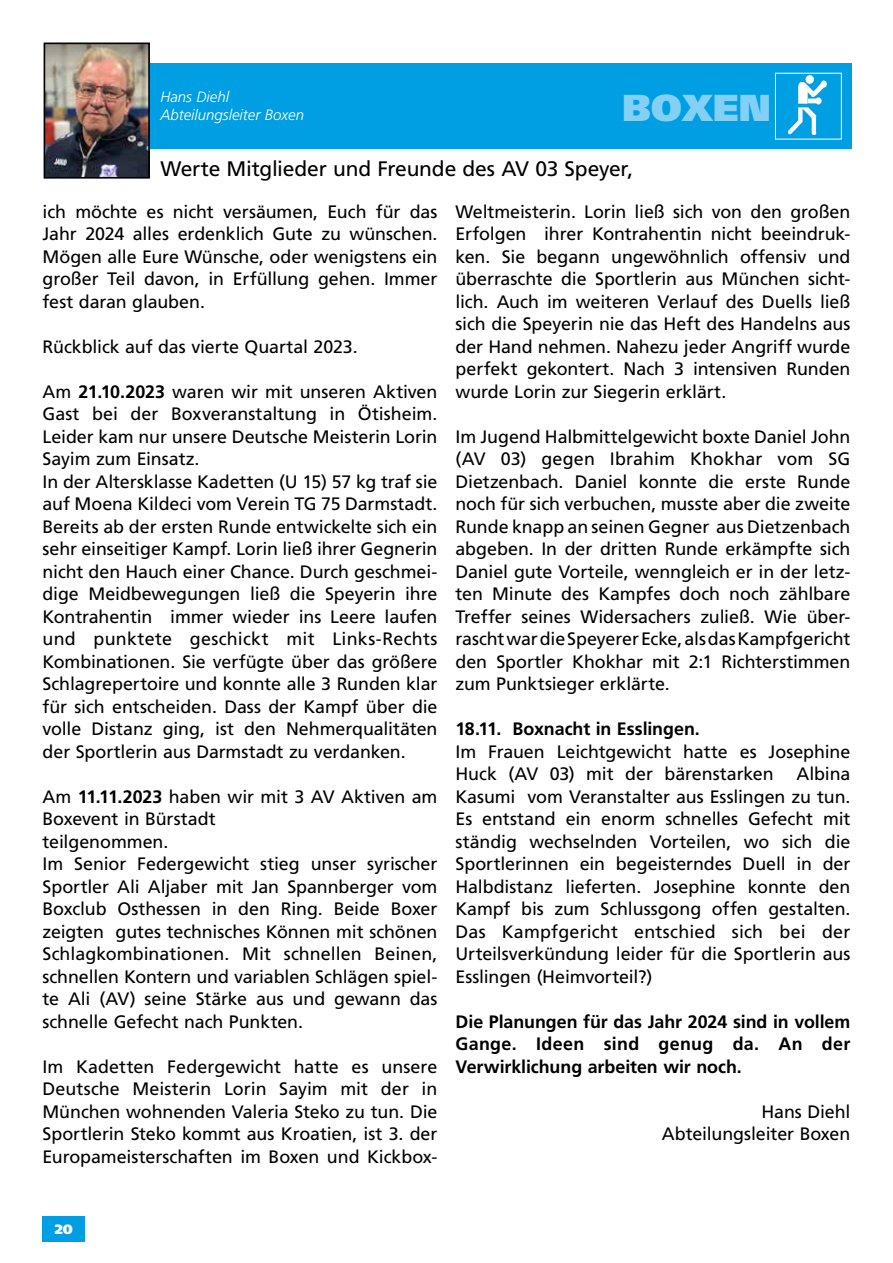
<style>
.page{position:relative;width:893px;height:1263px;background:#fff}
.page>*{position:absolute;margin:0;border:0;box-sizing:border-box;transform-origin:0 0}
.t1{font:900 37.5px "Frutiger LT";color:#83d0f5}
.t2{font:21px "Frutiger LT";letter-spacing:-.01em;color:#000}
.t3{font:18px/22.5px "Frutiger LT";letter-spacing:-.005em;color:#000;text-align:justify}
.t4{font:700 18px/22.5px "Frutiger LT";color:#000;text-align:justify}
.t5{font:italic 300 15px/18px "Frutiger";color:#fff}
.t6{font:900 13.5px "Frutiger LT";color:#fff}
.s1{font-weight:700}
</style>
<div class="page">
<div style="left:43px;top:1216px;width:42px;height:26px;background:#009fe3"></div>
<div style="left:58px;top:64px;width:793px;height:85px;background:#009fe3"></div>
<img style="left:47px;top:46px;width:100px;height:130px">
<div style="left:44px;top:43px;width:106px;height:136px;border:2px solid #000"></div>
<img style="left:788px;top:76px;width:38px;height:58px">
<div style="left:775px;top:73px;width:67px;height:67px;border:1px solid #fff"></div>
<p class="t5" style="left:160px;top:88px;width:145px">Hans Diehl<br>Abteilungsleiter Boxen</p>
<h1 class="t1" style="left:622px;top:85px;width:150px">BOXEN</h1>
<p class="t2" style="left:160px;top:157px;width:474px">Werte Mitglieder und Freunde des AV 03 Speyer,</p>
<p class="t3" style="left:43px;top:200px;width:396px">ich möchte es nicht versäumen, Euch für das Jahr 2024 alles erdenklich Gute zu wünschen.<br>Mögen alle Eure Wünsche, oder wenigstens ein großer Teil davon, in Erfüllung gehen. Immer fest daran glauben.</p>
<p class="t3" style="left:43px;top:335px;width:317px">Rückblick auf das vierte Quartal 2023.</p>
<p class="t3" style="left:43px;top:380px;width:396px;text-align:left">Am <span class="s1">21.10.2023</span> waren wir mit unseren Aktiven Gast bei der Boxveranstaltung in Ötisheim.<br>Leider kam nur unsere Deutsche Meisterin Lorin Sayim zum Einsatz.<br>In der Altersklasse Kadetten (U 15) 57 kg traf sie auf Moena Kildeci vom Verein TG 75 Darmstadt.<br>Bereits ab der ersten Runde entwickelte sich ein sehr einseitiger Kampf. Lorin ließ ihrer Gegnerin nicht den Hauch einer Chance. Durch geschmei&shy;dige Meidbewegungen ließ die Speyerin ihre Kontrahentin immer wieder ins Leere laufen und punktete geschickt mit Links-Rechts Kombinationen. Sie verfügte über das größere Schlagrepertoire und konnte alle 3 Runden klar für sich entscheiden. Dass der Kampf über die volle Distanz ging, ist den Nehmerqualitäten der Sportlerin aus Darmstadt zu verdanken.</p>
<p class="t3" style="left:43px;top:785px;width:397px;text-align:left">Am <span class="s1">11.11.2023</span> haben wir mit 3 AV Aktiven am Boxevent in Bürstadt<br>teilgenommen.<br>Im Senior Federgewicht stieg unser syrischer Sportler Ali Aljaber mit Jan Spannberger vom Boxclub Osthessen in den Ring. Beide Boxer zeigten gutes technisches Können mit schönen Schlagkombinationen. Mit schnellen Beinen, schnellen Kontern und variablen Schlägen spiel&shy;te Ali (AV) seine Stärke aus und gewann das schnelle Gefecht nach Punkten.</p>
<p class="t3" style="left:43px;top:1055px;width:396px">Im Kadetten Federgewicht hatte es unsere Deutsche Meisterin Lorin Sayim mit der in München wohnenden Valeria Steko zu tun. Die Sportlerin Steko kommt aus Kroatien, ist 3. der Europameisterschaften im Boxen und Kickbox-</p>
<p class="t3" style="left:455px;top:200px;width:397px">Weltmeisterin. Lorin ließ sich von den großen Erfolgen ihrer Kontrahentin nicht beeindruc&shy;ken. Sie begann ungewöhnlich offensiv und überraschte die Sportlerin aus München sicht&shy;lich. Auch im weiteren Verlauf des Duells ließ sich die Speyerin nie das Heft des Handelns aus der Hand nehmen. Nahezu jeder Angriff wurde perfekt gekontert. Nach 3 intensiven Runden wurde Lorin zur Siegerin erklärt.</p>
<p class="t3" style="left:455px;top:425px;width:396px">Im Jugend Halbmittelgewicht boxte Daniel John (AV 03) gegen Ibrahim Khokhar vom SG Dietzenbach. Daniel konnte die erste Runde noch für sich verbuchen, musste aber die zweite Runde knapp an seinen Gegner aus Dietzenbach abgeben. In der dritten Runde erkämpfte sich Daniel gute Vorteile, wenngleich er in der letz&shy;ten Minute des Kampfes doch noch zählbare Treffer seines Widersachers zuließ. Wie über&shy;rascht war die Speyerer Ecke, als das Kampfgericht den Sportler Khokhar mit 2:1 Richterstimmen zum Punktsieger erklärte.</p>
<p class="t4" style="left:455px;top:718px;width:246px">18.11. Boxnacht in Esslingen.</p>
<p class="t3" style="left:455px;top:740px;width:396px">Im Frauen Leichtgewicht hatte es Josephine<br>Huck (AV 03) mit der bärenstarken</p>
<p class="t3" style="left:455px;top:763px;width:396px;text-indent:341px">Albina Kasumi vom Veranstalter aus Esslingen zu tun.<br>Es entstand ein enorm schnelles Gefecht mit ständig wechselnden Vorteilen, wo sich die Sportlerinnen ein begeisterndes Duell in der Halbdistanz lieferten. Josephine konnte den Kampf bis zum Schlussgong offen gestalten.<br>Das Kampfgericht entschied sich bei der Urteilsverkündung leider für die Sportlerin aus Esslingen (Heimvorteil?)</p>
<p class="t4" style="left:455px;top:1010px;width:396px">Die Planungen für das Jahr 2024 sind in vollem Gange. Ideen sind genug da. An der Verwirklichung arbeiten wir noch.</p>
<p class="t3" style="left:662px;top:1100px;width:190px;text-align:right">Hans Diehl<br>Abteilungsleiter Boxen</p>
<p class="t6" style="left:55px;top:1221px;width:19px">20</p>
</div>
